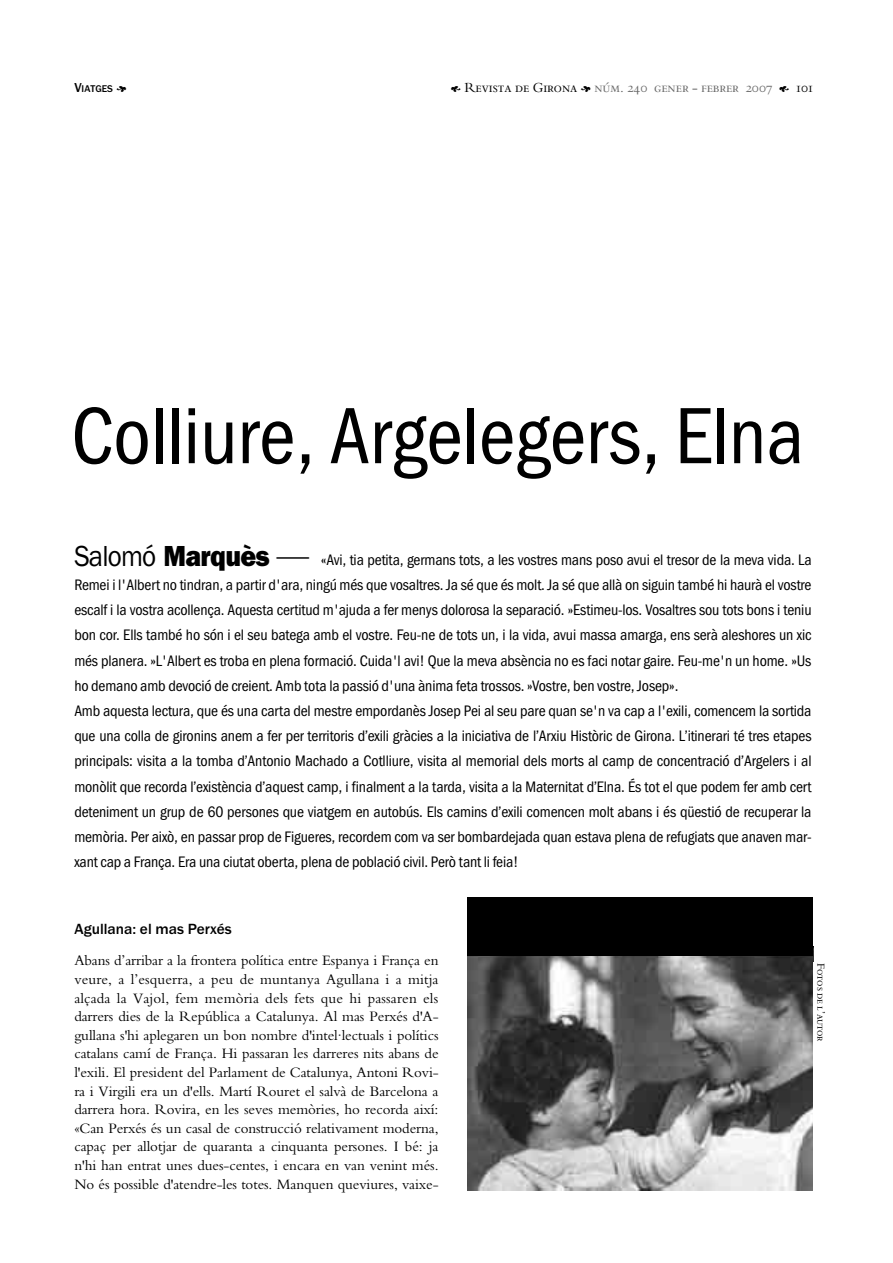
<style>
.page{position:relative;width:893px;height:1263px;background:#fff}
.page>*{position:absolute;margin:0;border:0;box-sizing:border-box;transform-origin:0 0}
.t1{font:82.5px "Franklin Gothic Cond";letter-spacing:-.005em;color:#000}
.t2{font:15.75px/25.2px "Franklin Gothic Cond";letter-spacing:-.01em;color:#000}
.t3{font:700 15.3px "Franklin Gothic";color:#000}
.t4{font:15px/18.6px "Bembo";letter-spacing:-.005em;color:#000;text-align:justify}
.t5{font:13.5px "Bergamo Sm Caps";color:#666}
.t6{font:10.5px "Bergamo Sm Caps";letter-spacing:-.01em;color:#000}
.t7{font:700 10.2px "Franklin Gothic";color:#000}
.s1{font-size:13.5px}
.s2{font-family:"Botanical";font-weight:400;font-size:13.5px}
.s3{font-family:"Botanical";color:#000}
.s4{color:#000}
.s5{font-family:"Franklin Gothic";font-size:30px}
.s6{font-family:"Franklin Gothic H";font-weight:800;font-size:30px}
.s7{font-family:"Bergamo";font-size:30px}
</style>
<div class="page">
<img style="left:467px;top:956px;width:346px;height:235px">
<div style="left:467px;top:897px;width:346px;height:59px;background:#000"></div>
<p class="t7" style="left:74px;top:85px;width:54px"><span class="s1">V</span>IATGES <span class="s2">F</span></p>
<p class="t5" style="left:451px;top:80px;width:363px"><span class="s3">E</span> <span class="s4">Revista de Girona</span> <span class="s3">F</span> núm. 240 gener - febrer 2007 <span class="s3">E</span> <span class="s4">101</span></p>
<h1 class="t1" style="left:71px;top:408px;width:734px">Colliure, Argelegers, Elna</h1>
<p class="t2" style="left:74px;top:548px;width:738px"><span class="s5">Salomó</span> <span class="s6">Marquès</span> <span class="s7">—</span> «Avi, tia petita, germans tots, a les vostres mans poso avui el tresor de la meva vida. La Remei i l'Albert no tindran, a partir d'ara, ningú més que vosaltres. Ja sé que és molt. Ja sé que allà on siguin també hi haurà el vostre escalf i la vostra acollença. Aquesta certitud m'ajuda a fer menys dolorosa la separació. »Estimeu-los. Vosaltres sou tots bons i teniu bon cor. Ells també ho són i el seu batega amb el vostre. Feu-ne de tots un, i la vida, avui massa amarga, ens serà aleshores un xic més planera. »L'Albert es troba en plena formació. Cuida'l avi! Que la meva absència no es faci notar gaire. Feu-me'n un home. »Us ho demano amb devoció de creient. Amb tota la passió d'una ànima feta trossos. »Vostre, ben vostre, Josep».<br>Amb aquesta lectura, que és una carta del mestre empordanès Josep Pei al seu pare quan se'n va cap a l'exili, comencem la sortida que una colla de gironins anem a fer per territoris d’exili gràcies a la iniciativa de l’Arxiu Històric de Girona. L’itinerari té tres etapes principals: visita a la tomba d’Antonio Machado a Cotlliure, visita al memorial dels morts al camp de concentració d’Argelers i al monòlit que recorda l’existència d’aquest camp, i finalment a la tarda, visita a la Maternitat d’Elna. És tot el que podem fer amb cert deteniment un grup de 60 persones que viatgem en autobús. Els camins d’exili comencen molt abans i és qüestió de recuperar la memòria. Per això, en passar prop de Figueres, recordem com va ser bombardejada quan estava plena de refugiats que anaven mar&shy;xant cap a França. Era una ciutat oberta, plena de població civil. Però tant li feia!</p>
<p class="t3" style="left:74px;top:924px;width:159px">Agullana: el mas Perxés</p>
<p class="t4" style="left:74px;top:953px;width:366px">Abans d’arribar a la frontera política entre Espanya i França en veure, a l’esquerra, a peu de muntanya Agullana i a mitja alçada la Vajol, fem memòria dels fets que hi passaren els darrers dies de la República a Catalunya. Al mas Perxés d'A&shy;gullana s'hi aplegaren un bon nombre d'intel·lectuals i polítics catalans camí de França. Hi passaran les darreres nits abans de l'exili. El president del Parlament de Catalunya, Antoni Rovi&shy;ra i Virgili era un d'ells. Martí Rouret el salvà de Barcelona a darrera hora. Rovira, en les seves memòries, ho recorda així: «Can Perxés és un casal de construcció relativament moderna, capaç per allotjar de quaranta a cinquanta persones. I bé: ja n'hi han entrat unes dues-centes, i encara en van venint més.<br>No és possible d'atendre-les totes. Manquen queviures, vaixe-</p>
<p class="t6" style="left:827px;top:963px;width:80px;rotate:90deg">Fotos de l’autor</p>
</div>
